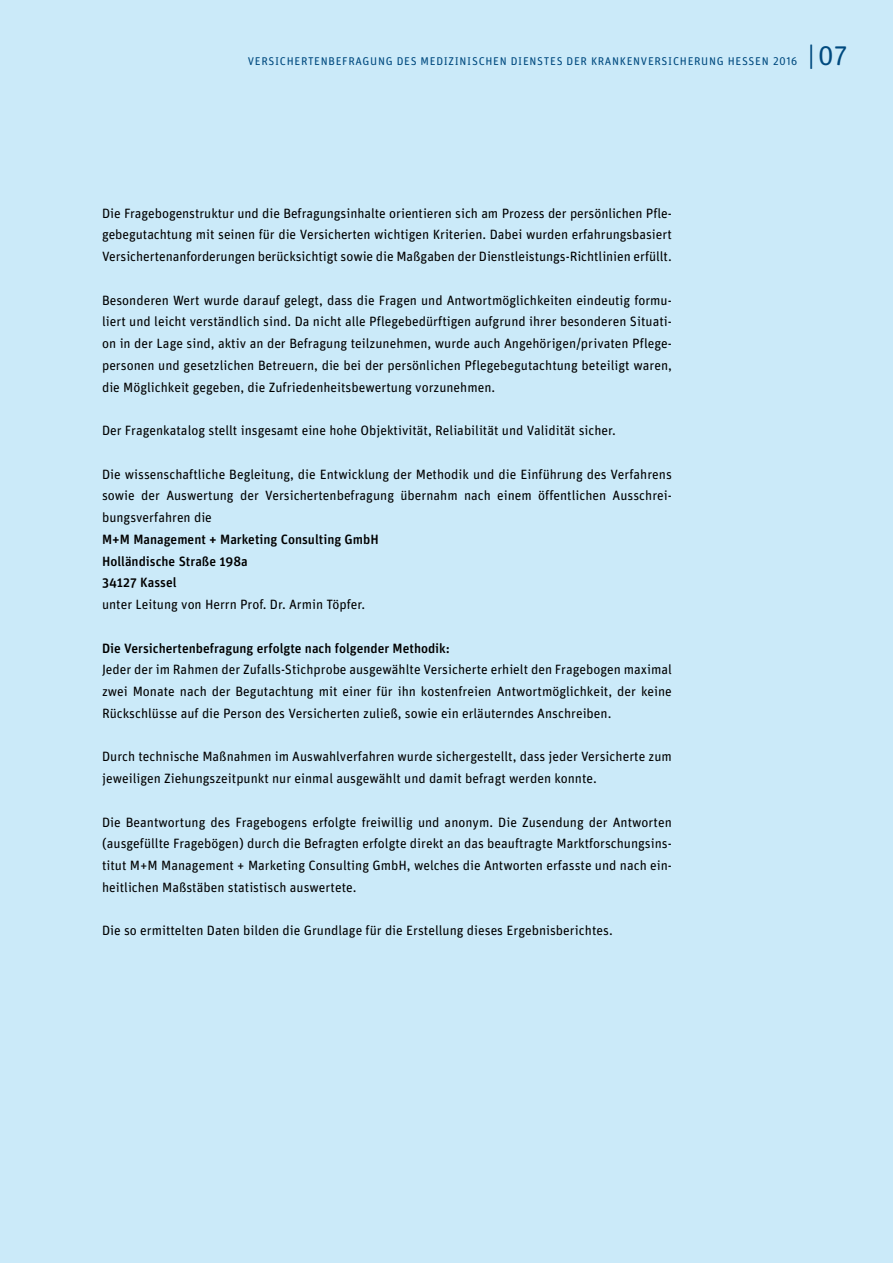
<style>
.page{position:relative;width:893px;height:1263px;background:#cbeaf9}
.page>*{position:absolute;margin:0;border:0;box-sizing:border-box;transform-origin:0 0}
.t1{font:27px "Unit Rounded OT";color:#004a7f}
.t2{font:13.5px/21.8px "Unit Rounded OT";color:#000;text-align:justify}
.t3{font:500 13.5px/21.8px "Unit Rounded OT";color:#000}
.t4{font:11.25px "Unit Rounded OT";letter-spacing:.06em;color:#004a7f}
</style>
<div class="page">
<p class="t4" style="left:248px;top:54px;width:196px">Versich ertenbefragung des M edizini</p>
<p class="t4" style="left:472px;top:54px;width:141px">sch en Dienstes der Krank</p>
<p class="t4" style="left:627px;top:54px;width:172px">enversich erung HesseN 2016</p>
<h1 class="t1" style="left:808px;top:39px;width:42px">| 07</h1>
<p class="t2" style="left:102px;top:202px;width:571px">Die Fragebogenstruktur und die Befragungsinhalte orientieren sich am Prozess der persönlichen Pfle&shy;gebegutachtung mit seinen für die Versicherten wichtigen Kriterien. Dabei wurden erfahrungsbasiert Versichertenanforderungen berücksichtigt sowie die Maßgaben der Dienstleistungs-Richtlinien erfüllt.</p>
<p class="t2" style="left:102px;top:289px;width:571px">Besonderen Wert wurde darauf gelegt, dass die Fragen und Antwortmöglichkeiten eindeutig formu&shy;liert und leicht verständlich sind. Da nicht alle Pflegebedürftigen aufgrund ihrer besonderen Situati&shy;on in der Lage sind, aktiv an der Befragung teilzunehmen, wurde auch Angehörigen/privaten Pflege&shy;personen und gesetzlichen Betreuern, die bei der persönlichen Pflegebegutachtung beteiligt waren, die Möglichkeit gegeben, die Zufriedenheitsbewertung vorzunehmen.</p>
<p class="t2" style="left:102px;top:419px;width:515px">Der Fragenkatalog stellt insgesamt eine hohe Objektivität, Reliabilität und Validität sicher.</p>
<p class="t2" style="left:102px;top:463px;width:571px">Die wissenschaftliche Begleitung, die Entwicklung der Methodik und die Einführung des Verfahrens sowie der Auswertung der Versichertenbefragung übernahm nach einem öffentlichen Ausschrei&shy;bungsverfahren die</p>
<p class="t3" style="left:102px;top:528px;width:278px">M+M Management + Marketing Consulting GmbH<br>Holländische Straße 198a<br>34127 Kassel</p>
<p class="t2" style="left:102px;top:593px;width:265px">unter Leitung von Herrn Prof. Dr. Armin Töpfer.</p>
<p class="t3" style="left:102px;top:637px;width:349px">Die Versichertenbefragung erfolgte nach folgender Methodik:</p>
<p class="t2" style="left:102px;top:659px;width:571px">Jeder der im Rahmen der Zufalls-Stichprobe ausgewählte Versicherte erhielt den Fragebogen maximal zwei Monate nach der Begutachtung mit einer für ihn kostenfreien Antwortmöglichkeit, der keine Rückschlüsse auf die Person des Versicherten zuließ, sowie ein erläuterndes Anschreiben.</p>
<p class="t2" style="left:102px;top:746px;width:571px">Durch technische Maßnahmen im Auswahlverfahren wurde sichergestellt, dass jeder Versicherte zum jeweiligen Ziehungszeitpunkt nur einmal ausgewählt und damit befragt werden konnte.</p>
<p class="t2" style="left:102px;top:811px;width:571px">Die Beantwortung des Fragebogens erfolgte freiwillig und anonym. Die Zusendung der Antworten (ausgefüllte Fragebögen) durch die Befragten erfolgte direkt an das beauftragte M arktforschungsins&shy;titut M +M Management + Marketing Consulting GmbH, welches die Antworten erfasste und nach ein&shy;heitlichen M aßstäben statistisch auswertete.</p>
<p class="t2" style="left:102px;top:919px;width:512px">Die so ermittelten Daten bilden die Grundlage für die Erstellung dieses Ergebnisberichtes.</p>
</div>
